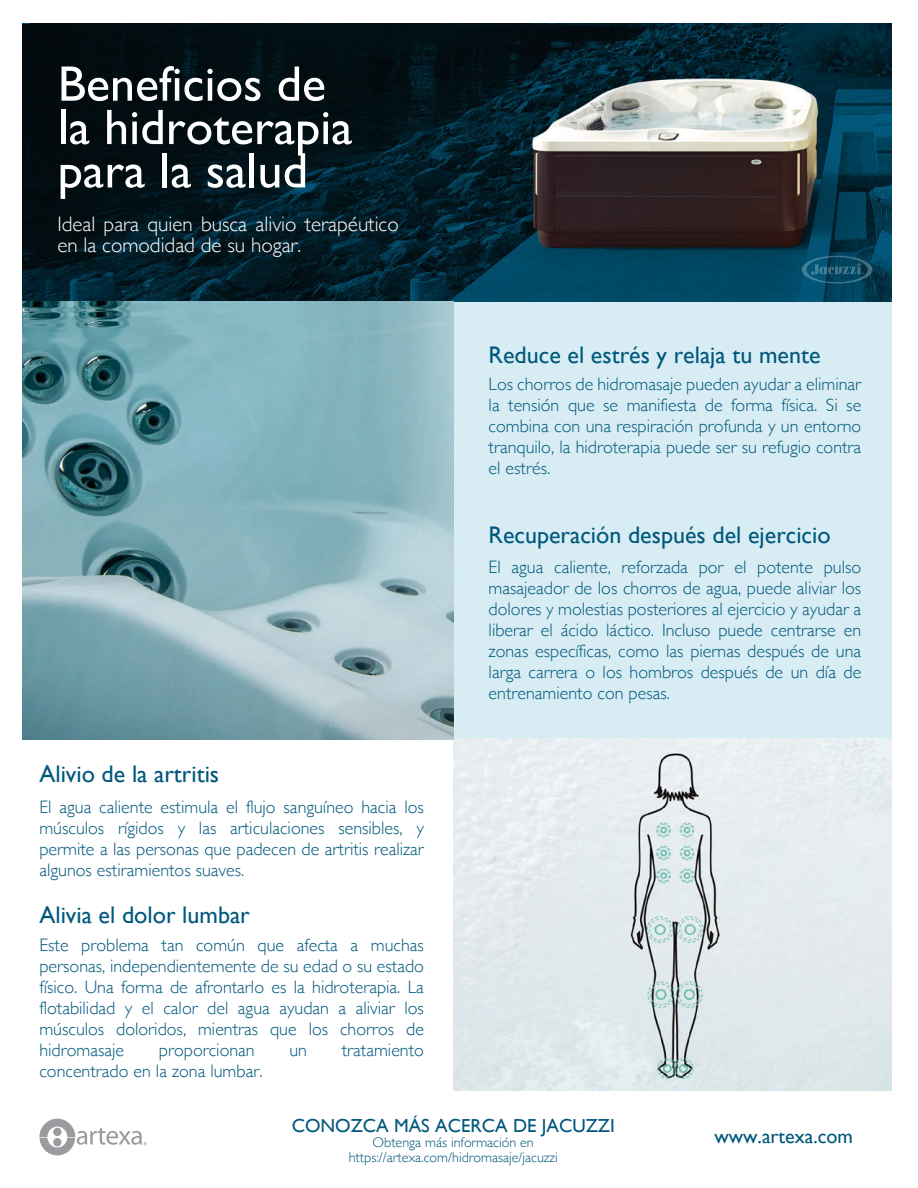
<style>
.page{position:relative;width:918px;height:1188px;background:#fff}
.page>*{position:absolute;margin:0;border:0;box-sizing:border-box;transform-origin:0 0}
.t1{font:50.1px/43.3px "Gill Sans";color:#fff}
.t2{font:24px "Gill Sans";color:#00587c}
.t3{font:300 21px/21.5px "Gill Sans";color:#fff}
.t4{font:20.1px "Gill Sans";color:#00587c}
.t5{font:18.9px "Gill Sans";color:#00587c}
.t6{font:300 18px/21px "Gill Sans";color:#00587c;text-align:justify}
.t7{font:300 14.1px/14.9px "Gill Sans";color:#00587c;text-align:center}
</style>
<div class="page">
<div style="left:453px;top:301px;width:439px;height:439px;background:#d8edf3"></div>
<img style="left:453px;top:738px;width:439px;height:352px">
<img style="left:22px;top:23px;width:870px;height:278px">
<svg style="left:39px;top:1119px;width:108px;height:36px"></svg>
<img style="left:22px;top:301px;width:431px;height:439px">
<svg style="left:802px;top:256px;width:70px;height:28px;background:#14556f"></svg>
<h1 class="t1" style="left:58px;top:62px;width:296px">Beneficios de la hidroterapia para la salud</h1>
<p class="t3" style="left:57px;top:212px;width:343px">Ideal para quien busca alivio terapéutico en la comodidad de su hogar.</p>
<h2 class="t2" style="left:39px;top:760px;width:181px">Alivio de la artritis</h2>
<p class="t6" style="left:39px;top:796px;width:386px">El agua caliente estimula el flujo sanguíneo hacia los músculos rígidos y las articulaciones sensibles, y permite a las personas que padecen de artritis realizar algunos estiramientos suaves.</p>
<h2 class="t2" style="left:39px;top:901px;width:212px">Alivia el dolor lumbar</h2>
<p class="t6" style="left:39px;top:934px;width:386px">Este problema tan común que afecta a muchas personas, independientemente de su edad o su estado físico. Una forma de afrontarlo es la hidroterapia. La flotabilidad y el calor del agua ayudan a aliviar los músculos doloridos, mientras que los chorros de hidromasaje</p>
<p class="t6" style="left:159px;top:1039px;width:97px">proporcionan</p>
<p class="t6" style="left:289px;top:1039px;width:19px">un</p>
<p class="t6" style="left:342px;top:1039px;width:84px">tratamiento</p>
<p class="t6" style="left:39px;top:1060px;width:225px">concentrado en la zona lumbar.</p>
<h2 class="t2" style="left:489px;top:341px;width:333px">Reduce el estrés y relaja tu mente</h2>
<p class="t6" style="left:489px;top:373px;width:374px">Los chorros de hidromasaje pueden ayudar a eliminar la tensión que se manifiesta de forma física. Si se combina con una respiración profunda y un entorno tranquilo, la hidroterapia puede ser su refugio contra el estrés.</p>
<h2 class="t2" style="left:489px;top:520px;width:344px">Recuperación después del ejercicio</h2>
<p class="t6" style="left:489px;top:556px;width:374px">El agua caliente, reforzada por el potente pulso masajeador de los chorros de agua, puede aliviar los dolores y molestias posteriores al ejercicio y ayudar a liberar el ácido láctico. Incluso puede centrarse en zonas específicas, como las piernas después de una larga carrera o los hombros después de un día de entrenamiento con pesas.</p>
<p class="t5" style="left:292px;top:1115px;width:325px">CONOZCA MÁS ACERCA DE JACUZZI</p>
<p class="t7" style="left:349px;top:1134px;width:211px">Obtenga más información en https://artexa.com/hidromasaje/jacuzzi</p>
<p class="t4" style="left:714px;top:1124px;width:140px">www.artexa.com</p>
</div>
